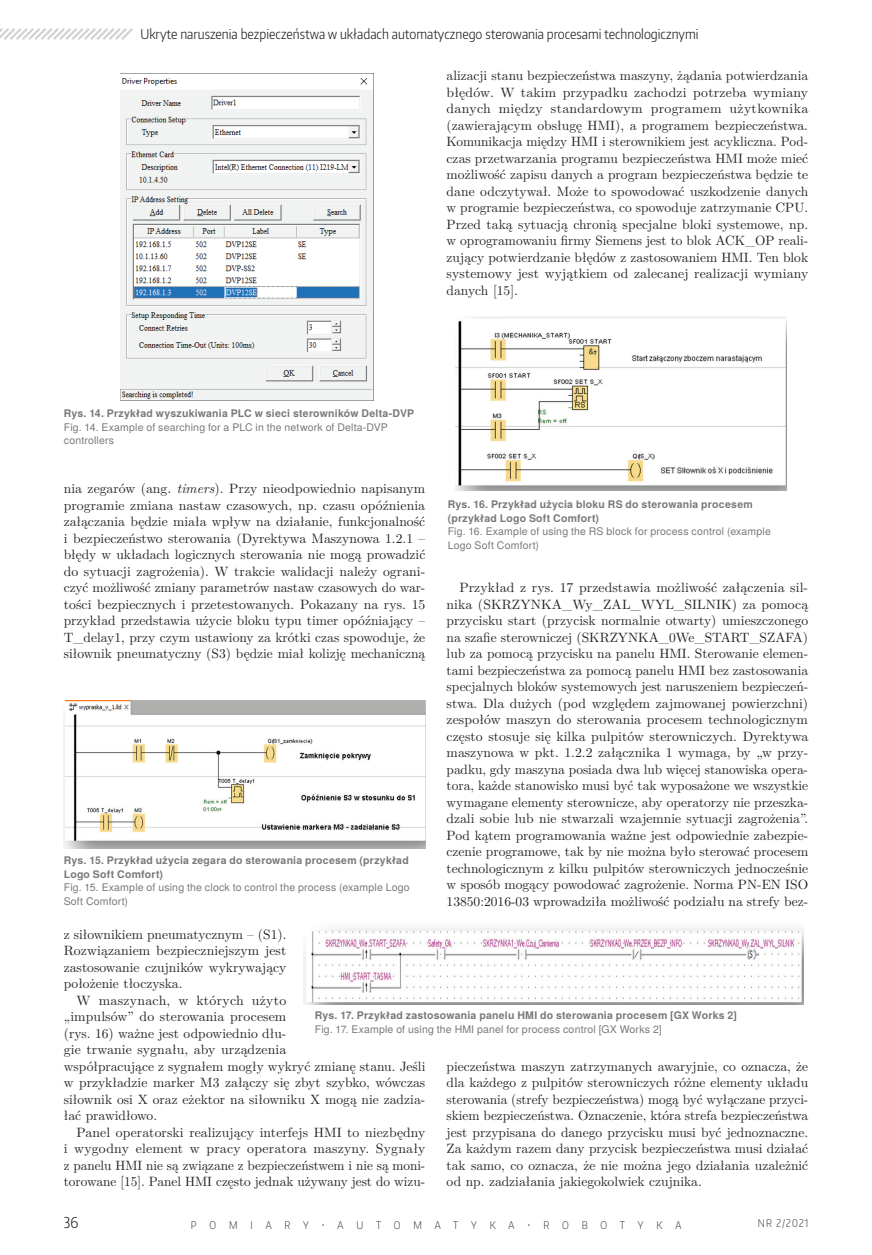
<style>
.page{position:relative;width:872px;height:1255px;background:#fff}
.page>*{position:absolute;margin:0;border:0;box-sizing:border-box;transform-origin:0 0}
.t1{font:300 15px "Encode Sans Condensed";color:#231f20}
.t2{font:13.5px/16.5px "LM Roman 10";color:#231f20;text-align:justify}
.t3{font:300 13.5px "Encode Sans Condensed";color:#231f20}
.t4{font:13.5px "LM Roman 10";letter-spacing:.025em;color:#231f20}
.t5{font:700 10.5px/13.5px "Te X Gyre Heros";letter-spacing:.02em;color:#76787b}
.t6{font:10.5px/13.5px "Te X Gyre Heros";letter-spacing:.015em;color:#76787b}
.t7{font:200 10.5px "Encode Sans Condensed";letter-spacing:1.225em;color:#231f20}
.s1{font-weight:700}
.s2{font-style:italic}
.s3{font-weight:400}
</style>
<div class="page">
<img style="left:121px;top:73px;width:252px;height:327px">
<img style="left:64px;top:700px;width:361px;height:148px">
<img style="left:455px;top:317px;width:332px;height:174px">
<img style="left:303px;top:927px;width:501px;height:77px">
<svg style="left:0;top:28px;width:133px;height:12px"></svg>
<p class="t3" style="left:140px;top:25px;width:559px">Ukryte naruszenia bezpieczeństwa w układach automatycznego sterowania procesami technologicznymi</p>
<p class="t2" style="left:446px;top:66px;width:363px">alizacji stanu bezpieczeństwa maszyny, żądania potwierdzania błędów. W takim przypadku zachodzi potrzeba wymiany danych między standardowym programem użytkownika (zawierającym obsługę HMI), a programem bezpieczeństwa.<br>Komunikacja między HMI i sterownikiem jest acykliczna. Pod&shy;czas przetwarzania programu bezpieczeństwa HMI może mieć możliwość zapisu danych a program bezpieczeństwa będzie te dane odczytywał. Może to spowodować uszkodzenie danych w programie bezpieczeństwa, co spowoduje zatrzymanie CPU.<br>Przed taką sytuacją chronią specjalne bloki systemowe, np. w oprogramowaniu firmy Siemens jest to blok ACK_OP reali&shy;zujący potwierdzanie błędów z zastosowaniem HMI. Ten blok systemowy jest wyjątkiem od zalecanej realizacji wymiany danych [15].</p>
<p class="t6" style="left:64px;top:406px;width:352px"><span class="s1">Rys. 14. Przykład wyszukiwania PLC w sieci sterowników Delta-DVP<br></span>Fig. 14. Example of searching for a PLC in the network of Delta-DVP controllers</p>
<p class="t2" style="left:64px;top:479px;width:363px">nia zegarów (ang. <span class="s2">timers</span>). Przy nieodpowiednio napisanym programie zmiana nastaw czasowych, np. czasu opóźnienia załączania będzie miała wpływ na działanie, funkcjonalność i bezpieczeństwo sterowania (Dyrektywa Maszynowa 1.2.1 – błędy w układach logicznych sterowania nie mogą prowadzić do sytuacji zagrożenia). W trakcie walidacji należy ograni&shy;czyć możliwość zmiany parametrów nastaw czasowych do war&shy;tości bezpiecznych i przetestowanych. Pokazany na rys. 15 przykład przedstawia użycie bloku typu timer opóźniający – T_delay1, przy czym ustawiony za krótki czas spowoduje, że siłownik pneumatyczny (S3) będzie miał kolizję mechaniczną</p>
<p class="t5" style="left:64px;top:853px;width:347px">Rys. 15. Przykład użycia zegara do sterowania procesem (przykład Logo Soft Comfort)<br><span class="s3">Fig. 15. Example of using the clock to control the process (example Logo Soft Comfort)</span></p>
<p class="t5" style="left:448px;top:497px;width:324px">Rys. 16. Przykład użycia bloku RS do sterowania procesem (przykład Logo Soft Comfort)<br><span class="s3">Fig. 16. Example of using the RS block for process control (example Logo Soft Comfort)</span></p>
<p class="t2" style="left:446px;top:578px;width:363px;text-indent:13px">Przykład z rys. 17 przedstawia możliwość załączenia sil&shy;nika (SKRZYNKA_Wy_ZAL_WYL_SILNIK) za pomocą przycisku start (przycisk normalnie otwarty) umieszczonego na szafie sterowniczej (SKRZYNKA_0We_START_SZAFA) lub za pomocą przycisku na panelu HMI. Sterowanie elemen&shy;tami bezpieczeństwa za pomocą panelu HMI bez zastosowania specjalnych bloków systemowych jest naruszeniem bezpieczeń&shy;stwa. Dla dużych (pod względem zajmowanej powierzchni) zespołów maszyn do sterowania procesem technologicznym często stosuje się kilka pulpitów sterowniczych. Dyrektywa maszynowa w pkt. 1.2.2 załącznika 1 wymaga, by „w przy&shy;padku, gdy maszyna posiada dwa lub więcej stanowiska opera&shy;tora, każde stanowisko musi być tak wyposażone we wszystkie wymagane elementy sterownicze, aby operatorzy nie przeszka&shy;dzali sobie lub nie stwarzali wzajemnie sytuacji zagrożenia”.<br>Pod kątem programowania ważne jest odpowiednie zabezpie&shy;czenie programowe, tak by nie można było sterować procesem technologicznym z kilku pulpitów sterowniczych jednocześnie w sposób mogący powodować zagrożenie. Norma PN-EN ISO 13850:2016-03 wprowadziła możliwość podziału na strefy bez-</p>
<p class="t2" style="left:64px;top:924px;width:224px">z siłownikiem pneumatycznym – (S1).</p>
<p class="t2" style="left:64px;top:941px;width:224px">Rozwiązaniem bezpieczniejszym jest</p>
<p class="t2" style="left:64px;top:957px;width:224px">zastosowanie czujników wykrywający</p>
<p class="t2" style="left:64px;top:974px;width:120px">położenie tłoczyska.</p>
<p class="t4" style="left:76px;top:989px;width:211px">W maszynach, w których użyto</p>
<p class="t2" style="left:64px;top:1007px;width:224px">„impulsów” do sterowania procesem</p>
<p class="t2" style="left:64px;top:1023px;width:224px">(rys. 16) ważne jest odpowiednio dłu-</p>
<p class="t2" style="left:64px;top:1040px;width:224px">gie trwanie sygnału, aby urządzenia</p>
<p class="t2" style="left:64px;top:1056px;width:363px">współpracujące z sygnałem mogły wykryć zmianę stanu. Jeśli</p>
<p class="t2" style="left:64px;top:1073px;width:363px">w przykładzie marker M3 załączy się zbyt szybko, wówczas</p>
<p class="t2" style="left:64px;top:1089px;width:363px">siłownik osi X oraz eżektor na siłowniku X mogą nie zadzia-</p>
<p class="t2" style="left:64px;top:1106px;width:95px">łać prawidłowo.</p>
<p class="t2" style="left:76px;top:1122px;width:350px">Panel operatorski realizujący interfejs HMI to niezbędny</p>
<p class="t2" style="left:64px;top:1139px;width:363px">i wygodny element w pracy operatora maszyny. Sygnały</p>
<p class="t2" style="left:64px;top:1155px;width:363px">z panelu HMI nie są związane z bezpieczeństwem i nie są moni-</p>
<p class="t2" style="left:64px;top:1172px;width:363px">torowane [15]. Panel HMI często jednak używany jest do wizu-</p>
<p class="t5" style="left:315px;top:1008px;width:423px">Rys. 17. Przykład zastosowania panelu HMI do sterowania procesem [GX Works 2]<br><span class="s3">Fig. 17. Example of using the HMI panel for process control [GX Works 2]</span></p>
<p class="t2" style="left:446px;top:1056px;width:363px">pieczeństwa maszyn zatrzymanych awaryjnie, co oznacza, że dla każdego z pulpitów sterowniczych różne elementy układu sterowania (strefy bezpieczeństwa) mogą być wyłączane przyci&shy;skiem bezpieczeństwa. Oznaczenie, która strefa bezpieczeństwa jest przypisana do danego przycisku musi być jednoznaczne.<br>Za każdym razem dany przycisk bezpieczeństwa musi działać tak samo, co oznacza, że nie można jego działania uzależnić od np. zadziałania jakiegokolwiek czujnika.</p>
<p class="t1" style="left:64px;top:1212px;width:16px">36</p>
<p class="t7" style="left:191px;top:1217px;width:492px">POMIARY•AUTOMATYKA•ROBOTYKA</p>
<p class="t7" style="left:758px;top:1216px;width:52px">NR 2/2021</p>
</div>
